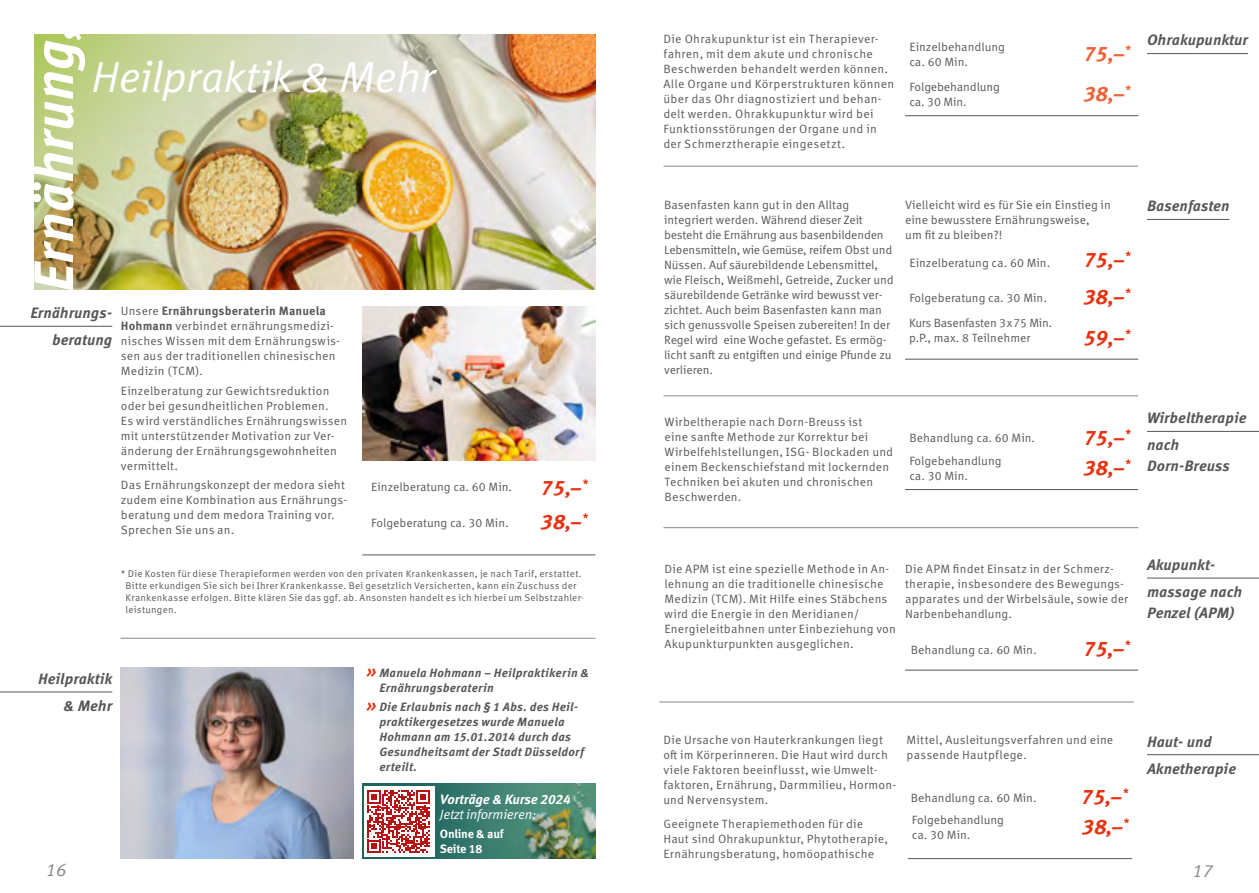
<style>
.page{position:relative;width:1259px;height:893px;background:#fff}
.page>*{position:absolute;margin:0;border:0;box-sizing:border-box;transform-origin:0 0}
.t1{font:italic 700 55.5px "Meta Correspondence Pro";letter-spacing:-.015em;color:#fff}
.t2{font:italic 43.5px "Meta Correspondence Pro";letter-spacing:-.025em;color:#fff}
.t3{font:italic 700 21px "Meta Correspondence Pro";color:#e63312}
.t4{font:italic 700 21px "Meta Correspondence Pro";color:#ec6338}
.t5{font:italic 18px "Meta Correspondence Pro";color:#878787}
.t6{font:italic 700 15px/27px "Meta Correspondence Pro";color:#575756}
.t7{font:italic 700 13.5px "Meta Correspondence Pro";letter-spacing:-.02em;color:#fff}
.t8{font:italic 13.5px "Meta Correspondence Pro";letter-spacing:-.02em;color:#fff}
.t9{font:12px/15px "Meta Correspondence Pro";letter-spacing:.01em;color:#575756}
.t10{font:12px/15px "Meta Correspondence Pro";letter-spacing:-.01em;color:#575756}
.t11{font:italic 700 12px/15px "Meta Correspondence Pro";letter-spacing:.015em;color:#575756}
.t12{font:12px/15px "Meta Correspondence Pro";letter-spacing:-.02em;color:#575756}
.t13{font:700 12px/15px "Meta Correspondence Pro";letter-spacing:-.02em;color:#fff}
.t14{font:9.75px/12px "Meta Correspondence Pro";letter-spacing:.02em;color:#575756}
.s1{font-weight:700}
.s2{font-size:18px;color:#e63312}
</style>
<div class="page">
<img style="left:34px;top:34px;width:561px;height:255px">
<hr style="left:0;top:326px;width:112px;height:1px;background:#575756">
<hr style="left:0;top:692px;width:112px;height:1px;background:#575756">
<img style="left:363px;top:306px;width:232px;height:154px">
<img style="left:121px;top:668px;width:233px;height:191px">
<hr style="left:905px;top:115px;width:233px;height:1px;background:#575756">
<hr style="left:1147px;top:53px;width:101px;height:1px;background:#575756">
<hr style="left:1147px;top:219px;width:82px;height:1px;background:#575756">
<hr style="left:1147px;top:754px;width:112px;height:1px;background:#575756">
<hr style="left:905px;top:359px;width:233px;height:1px;background:#575756">
<hr style="left:1147px;top:431px;width:112px;height:1px;background:#575756">
<hr style="left:905px;top:489px;width:233px;height:1px;background:#575756">
<hr style="left:908px;top:858px;width:224px;height:1px;background:#575756">
<hr style="left:362px;top:554px;width:233px;height:1px;background:#575756">
<hr style="left:1147px;top:578px;width:112px;height:1px;background:#575756">
<hr style="left:905px;top:670px;width:233px;height:1px;background:#575756">
<svg style="left:362px;top:784px;width:52px;height:75px"></svg>
<img style="left:414px;top:784px;width:181px;height:75px">
<div style="left:364px;top:786px;width:71px;height:70px;background:#fff"></div>
<svg style="left:367px;top:790px;width:63px;height:63px"></svg>
<hr style="left:121px;top:638px;width:474px;height:1px;background:#878787">
<hr style="left:659px;top:702px;width:475px;height:1px;background:#878787">
<hr style="left:663px;top:527px;width:475px;height:1px;background:#878787">
<hr style="left:663px;top:395px;width:475px;height:1px;background:#878787">
<hr style="left:663px;top:166px;width:475px;height:1px;background:#878787">
<h1 class="t1" style="left:10px;top:292px;width:272px;rotate:-90deg">Ernährung,</h1>
<p class="t6" style="left:30px;top:298px;width:83px;text-align:right">Ernährungs&shy;beratung</p>
<h2 class="t2" style="left:91px;top:43px;width:346px">Heilpraktik &amp; Mehr</h2>
<p class="t9" style="left:121px;top:303px;width:221px">Unsere <span class="s1">Ernährungsberaterin Manuela Hohmann</span> verbindet ernährungsmedizi&shy;nisches Wissen mit dem Ernährungswis&shy;sen aus der traditionellen chinesischen Medizin (TCM).</p>
<p class="t9" style="left:121px;top:382px;width:228px">Einzelberatung zur Gewichtsreduktion oder bei gesundheitlichen Problemen.<br>Es wird verständliches Ernährungswissen mit unterstützender Motivation zur Ver&shy;änderung der Ernährungsgewohnheiten vermittelt.</p>
<p class="t9" style="left:121px;top:476px;width:228px">Das Ernährungskonzept der medora sieht zudem eine Kombination aus Ernährungs&shy;beratung und dem medora Training vor.<br>Sprechen Sie uns an.</p>
<p class="t14" style="left:126px;top:567px;width:460px;text-indent:-5px">* Die Kosten für diese Therapieformen werden von den privaten Krankenkassen, je nach Tarif, erstattet.<br>Bitte erkundigen Sie sich bei Ihrer Krankenkasse. Bei gesetzlich Versicherten, kann ein Zuschuss der Krankenkasse erfolgen. Bitte klären Sie das ggf. ab. Ansonsten handelt es ich hierbei um Selbstzahler&shy;leistungen.</p>
<p class="t9" style="left:371px;top:479px;width:142px">Einzelberatung ca. 60 Min.</p>
<h3 class="t3" style="left:541px;top:471px;width:48px">75,–<sup>*</sup></h3>
<p class="t9" style="left:371px;top:514px;width:139px">Folgeberatung ca. 30 Min.</p>
<h3 class="t3" style="left:541px;top:505px;width:48px">38,–<sup>*</sup></h3>
<p class="t6" style="left:38px;top:664px;width:76px;text-align:right">Heilpraktik &amp; Mehr</p>
<p class="t11" style="left:379px;top:664px;width:211px;text-indent:-13px"><span class="s2">»</span> Manuela Hohmann – Heilpraktikerin &amp;<br>Ernährungsberaterin</p>
<p class="t11" style="left:379px;top:699px;width:206px;text-indent:-13px"><span class="s2">»</span> Die Erlaubnis nach § 1 Abs. des Heil&shy;praktikergesetzes wurde Manuela<br>Hohmann am 15.01.2014 durch das<br>Gesundheitsamt der Stadt Düsseldorf erteilt.</p>
<p class="t7" style="left:440px;top:788px;width:133px">Vorträge &amp; Kurse 2024</p>
<p class="t8" style="left:440px;top:804px;width:98px">Jetzt informieren:</p>
<p class="t13" style="left:440px;top:826px;width:65px">Online &amp; auf<br>Seite 18</p>
<p class="t9" style="left:663px;top:31px;width:232px">Die Ohrakupunktur ist ein Therapiever&shy;fahren, mit dem akute und chronische Beschwerden behandelt werden können.<br>Alle Organe und Körperstrukturen können über das Ohr diagnostiziert und behan&shy;delt werden. Ohrakkupunktur wird bei Funktionsstörungen der Organe und in der Schmerztherapie eingesetzt.</p>
<p class="t9" style="left:909px;top:39px;width:97px">Einzelbehandlung ca. 60 Min.</p>
<h3 class="t4" style="left:1083px;top:37px;width:48px">75,–<sup>*</sup></h3>
<p class="t10" style="left:909px;top:79px;width:92px">Folgebehandlung ca. 30 Min.</p>
<h3 class="t4" style="left:1083px;top:77px;width:48px">38,–<sup>*</sup></h3>
<p class="t6" style="left:1147px;top:26px;width:103px">Ohrakupunktur</p>
<p class="t10" style="left:664px;top:197px;width:231px">Basenfasten kann gut in den Alltag integriert werden. Während dieser Zeit besteht die Ernährung aus basenbildenden Lebensmitteln, wie Gemüse, reifem Obst und Nüssen. Auf säurebildende Lebensmittel, wie Fleisch, Weißmehl, Getreide, Zucker und säurebildende Getränke wird bewusst ver&shy;zichtet. Auch beim Basenfasten kann man sich genussvolle Speisen zubereiten! In der Regel wird eine Woche gefastet. Es ermög&shy;licht sanft zu entgiften und einige Pfunde zu verlieren.</p>
<p class="t9" style="left:905px;top:197px;width:207px">Vielleicht wird es für Sie ein Einstieg in eine bewusstere Ernährungsweise,<br>um fit zu bleiben?!</p>
<p class="t9" style="left:909px;top:254px;width:142px">Einzelberatung ca. 60 Min.</p>
<h3 class="t3" style="left:1083px;top:244px;width:48px">75,–<sup>*</sup></h3>
<p class="t9" style="left:909px;top:289px;width:139px">Folgeberatung ca. 30 Min.</p>
<p class="t12" style="left:909px;top:315px;width:145px">Kurs Basenfasten 3x75 Min. p.P., max. 8 Teilnehmer</p>
<h3 class="t3" style="left:1083px;top:280px;width:48px">38,–<sup>*</sup></h3>
<h3 class="t3" style="left:1083px;top:321px;width:48px">59,–<sup>*</sup></h3>
<p class="t9" style="left:664px;top:413px;width:230px">Wirbeltherapie nach Dorn-Breuss ist<br>eine sanfte Methode zur Korrektur bei Wirbelfehlstellungen, ISG- Blockaden und einem Beckenschiefstand mit lockernden Techniken bei akuten und chronischen Beschwerden.</p>
<p class="t9" style="left:909px;top:430px;width:127px">Behandlung ca. 60 Min.</p>
<h3 class="t3" style="left:1083px;top:421px;width:48px">75,–<sup>*</sup></h3>
<p class="t9" style="left:909px;top:453px;width:94px">Folgebehandlung ca. 30 Min.</p>
<h3 class="t3" style="left:1083px;top:451px;width:48px">38,–<sup>*</sup></h3>
<p class="t6" style="left:1147px;top:192px;width:84px">Basenfasten</p>
<p class="t6" style="left:1147px;top:404px;width:101px">Wirbeltherapie nach</p>
<p class="t6" style="left:1147px;top:452px;width:84px">Dorn-Breuss</p>
<p class="t9" style="left:664px;top:560px;width:233px">Die APM ist eine spezielle Methode in An&shy;lehnung an die traditionelle chinesische Medizin (TCM). Mit Hilfe eines Stäbchens wird die Energie in den Meridianen/ Energieleitbahnen unter Einbeziehung von Akupunkturpunkten ausgeglichen.</p>
<p class="t9" style="left:905px;top:560px;width:225px">Die APM findet Einsatz in der Schmerz&shy;therapie, insbesondere des Bewegungs&shy;apparates und der Wirbelsäule, sowie der Narbenbehandlung.</p>
<p class="t9" style="left:911px;top:641px;width:127px">Behandlung ca. 60 Min.</p>
<h3 class="t3" style="left:1083px;top:632px;width:48px">75,–<sup>*</sup></h3>
<p class="t6" style="left:1147px;top:550px;width:97px">Akupunkt&shy;massage nach</p>
<p class="t6" style="left:1147px;top:598px;width:89px">Penzel (APM)</p>
<p class="t9" style="left:663px;top:732px;width:233px">Die Ursache von Hauterkrankungen liegt oft im Körperinneren. Die Haut wird durch viele Faktoren beeinflusst, wie Umwelt&shy;faktoren, Ernährung, Darmmilieu, Hormon&shy;und Nervensystem.</p>
<p class="t9" style="left:663px;top:815px;width:226px">Geeignete Therapiemethoden für die<br>Haut sind Ohrakupunktur, Phytotherapie,<br>Ernährungsberatung, homöopathische</p>
<p class="t9" style="left:906px;top:732px;width:208px">Mittel, Ausleitungsverfahren und eine passende Hautpflege.</p>
<p class="t9" style="left:911px;top:789px;width:127px">Behandlung ca. 60 Min.</p>
<h3 class="t3" style="left:1081px;top:780px;width:48px">75,–<sup>*</sup></h3>
<p class="t9" style="left:912px;top:812px;width:94px">Folgebehandlung ca. 30 Min.</p>
<h3 class="t3" style="left:1082px;top:810px;width:48px">38,–<sup>*</sup></h3>
<p class="t6" style="left:1147px;top:727px;width:91px">Haut- und<br>Aknetherapie</p>
<h3 class="t5" style="left:46px;top:855px;width:22px">16</h3>
<h3 class="t5" style="left:1192px;top:857px;width:22px">17</h3>
</div>
